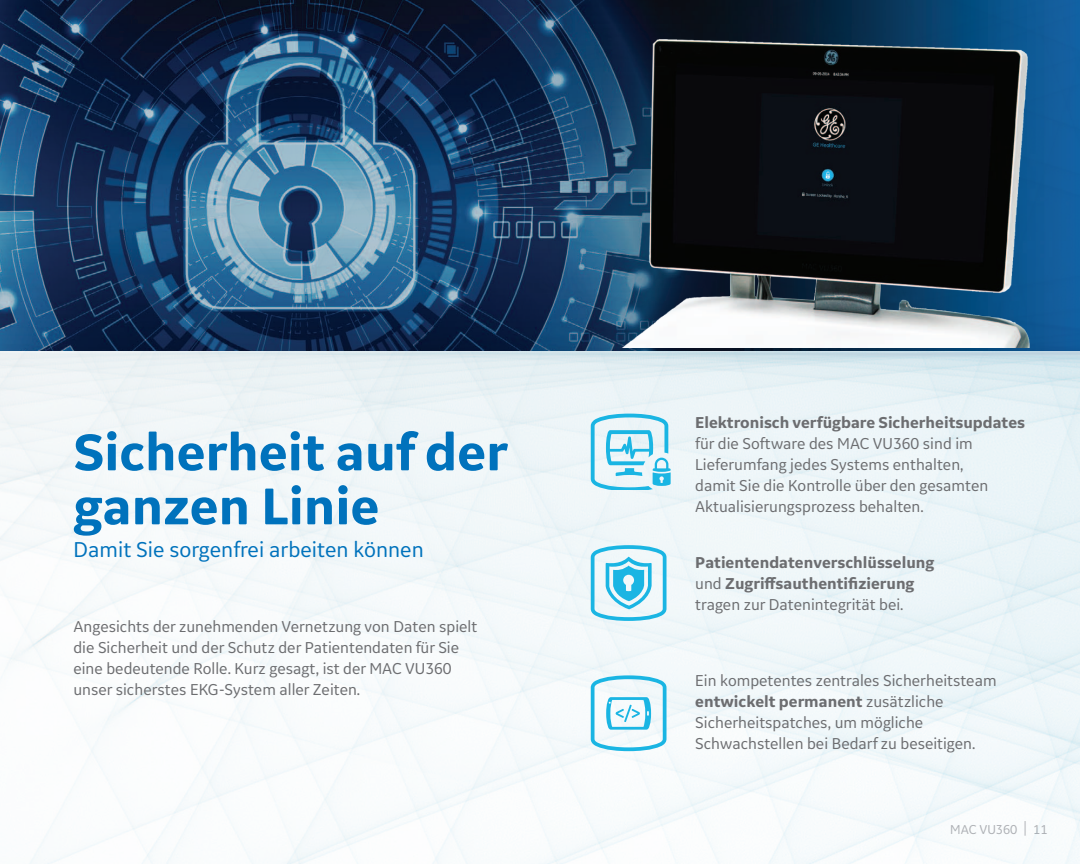
<style>
.page{position:relative;width:1080px;height:864px;background:#fff}
.page>*{position:absolute;margin:0;border:0;box-sizing:border-box;transform-origin:0 0}
.t1{font:700 54px/54px "GE Inspira Sans";color:#0072bc}
.t2{font:22.5px "GE Inspira Sans";color:#0072bc}
.t3{font:16.5px/21px "GE Inspira Sans";color:#6c6d70}
.t4{font:700 16.5px/21px "GE Inspira Sans";color:#6c6d70}
.t5{font:13.5px "GE Inspira Sans";color:#b2b3b7}
.s1{font-weight:400}
.s2{font-weight:700}
.s3{font-size:17.55px}
</style>
<div class="page">
<img style="left:0;top:0;width:1080px;height:864px">
<svg style="left:591px;top:414px;width:80px;height:75px"></svg>
<svg style="left:591px;top:545px;width:76px;height:76px"></svg>
<svg style="left:591px;top:675px;width:76px;height:76px"></svg>
<img style="left:540px;top:0;width:530px;height:347px">
<h1 class="t1" style="left:73px;top:424px;width:436px">Sicherheit auf der ganzen Linie</h1>
<h2 class="t2" style="left:73px;top:536px;width:352px">Damit Sie sorgenfrei arbeiten können</h2>
<p class="t3" style="left:73px;top:615px;width:405px">Angesichts der zunehmenden Vernetzung von Daten spielt die Sicherheit und der Schutz der Patientendaten für Sie eine bedeutende Rolle. Kurz gesagt, ist der MAC VU360 unser sicherstes EKG-System aller Zeiten.</p>
<p class="t4" style="left:695px;top:412px;width:331px">Elektronisch verfügbare Sicherheitsupdates</p>
<p class="t3" style="left:695px;top:433px;width:295px">für die Software des MAC VU360 sind im Lieferumfang jedes Systems enthalten, damit Sie die Kontrolle über den gesamten Aktualisierungsprozess behalten.</p>
<p class="t4" style="left:695px;top:551px;width:241px">Patientendatenverschlüsselung <span class="s1">und</span> Zugriffsauthentifizierung <span class="s1">tragen zur Datenintegrität bei.</span></p>
<p class="t3" style="left:695px;top:669px;width:303px">Ein kompetentes zentrales Sicherheitsteam <span class="s2">entwickelt permanent</span> zusätzliche Sicherheitspatches, um mögliche Schwachstellen bei Bedarf zu beseitigen.</p>
<p class="t5" style="left:950px;top:821px;width:99px">MAC VU360 <span class="s3">|</span> 11</p>
</div>
